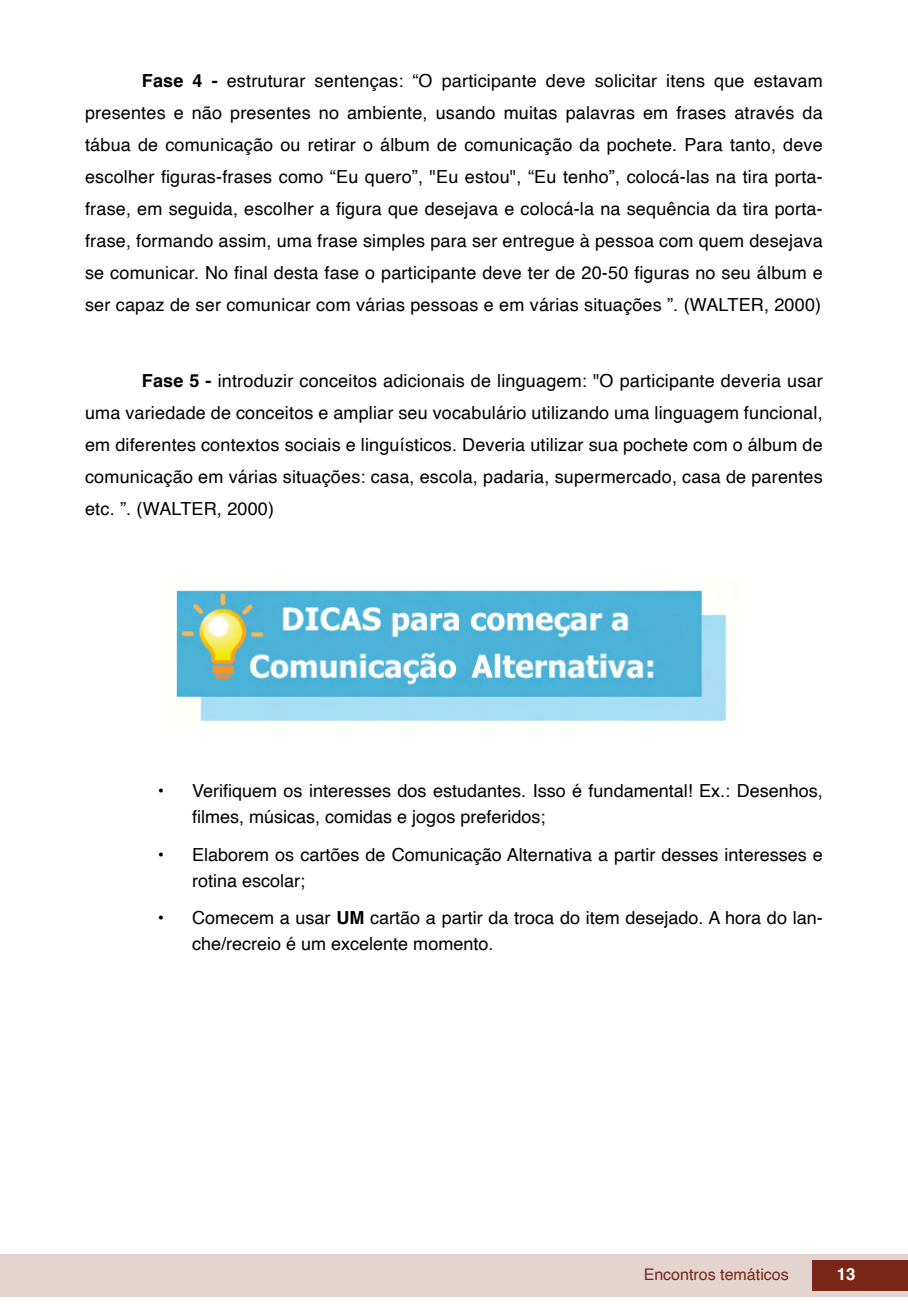
<style>
.page{position:relative;width:908px;height:1304px;background:#fff}
.page>*{position:absolute;margin:0;border:0;box-sizing:border-box;transform-origin:0 0}
.txt{font:18px/32px "Helvetica";color:#000}
.t1{font:700 16.8px "Helvetica";color:#fff}
.t2{font:16px "Helvetica";color:#7a2616}
.s1{font-weight:700}
</style>
<div class="page">
<div style="left:0;top:1254px;width:906px;height:43px;background:#e4d4d0"></div>
<div style="left:812px;top:1261px;width:95px;height:30px;background:#7a2616"></div>
<img style="left:176px;top:588px;width:550px;height:133px">
<p class="txt" style="left:85px;top:65px;width:738px;text-align:justify;text-indent:57px"><span class="s1">Fase 4 -</span> estruturar sentenças: “O participante deve solicitar itens que estavam presentes e não presentes no ambiente, usando muitas palavras em frases através da tábua de comunicação ou retirar o álbum de comunicação da pochete. Para tanto, deve escolher figuras-frases como “Eu quero”, "Eu estou", “Eu tenho”, colocá-las na tira porta&shy;frase, em seguida, escolher a figura que desejava e colocá-la na sequência da tira porta&shy;frase, formando assim, uma frase simples para ser entregue à pessoa com quem desejava se comunicar. No final desta fase o participante deve ter de 20-50 figuras no seu álbum e ser capaz de ser comunicar com várias pessoas e em várias situações ”. (WALTER, 2000)</p>
<p class="txt" style="left:85px;top:365px;width:738px;text-align:justify;text-indent:57px"><span class="s1">Fase 5 -</span> introduzir conceitos adicionais de linguagem: "O participante deveria usar uma variedade de conceitos e ampliar seu vocabulário utilizando uma linguagem funcional, em diferentes contextos sociais e linguísticos. Deveria utilizar sua pochete com o álbum de comunicação em várias situações: casa, escola, padaria, supermercado, casa de parentes etc. ”. (WALTER, 2000)</p>
<p class="txt" style="left:192px;top:779px;width:632px;line-height:26px;text-indent:-34px">• Verifiquem os interesses dos estudantes. Isso é fundamental! Ex.: Desenhos, filmes, músicas, comidas e jogos preferidos;</p>
<p class="txt" style="left:192px;top:842px;width:632px;line-height:26px;text-indent:-34px">• Elaborem os cartões de Comunicação Alternativa a partir desses interesses e rotina escolar;</p>
<p class="txt" style="left:192px;top:905px;width:632px;line-height:26px;text-indent:-34px">• Comecem a usar <span class="s1">UM</span> cartão a partir da troca do item desejado. A hora do lan&shy;che/recreio é um excelente momento.</p>
<p class="t2" style="left:643px;top:1262px;width:146px">Encontros temáticos</p>
<p class="t1" style="left:836px;top:1264px;width:20px">13</p>
</div>
